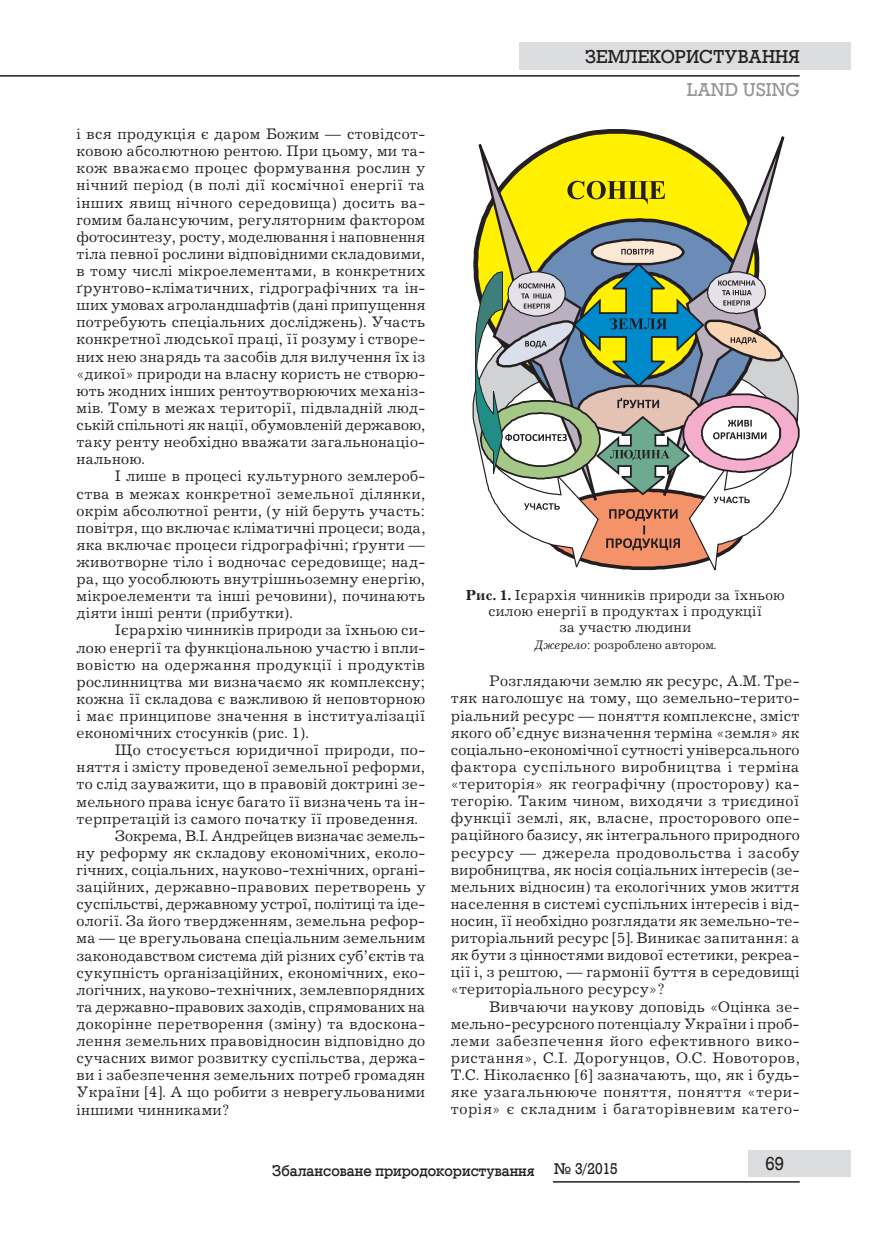
<style>
.page{position:relative;width:872px;height:1234px;background:#fff}
.page>*{position:absolute;margin:0;border:0;box-sizing:border-box;transform-origin:0 0}
.t1{font:18px "DIA Rodeo";color:#231f20}
.t2{font:18px "DIA Rodeo";color:#939598}
.t3{font:15.75px/17.1px "Journal C";letter-spacing:.015em;color:#231f20;text-align:justify}
.t4{font:15.75px "Journal C";letter-spacing:-.005em;color:#231f20}
.t5{font:15px/15.9px "Journal C";letter-spacing:.015em;color:#231f20;text-align:center}
.t6{font:15px "DIA Rodeo";color:#231f20}
.t7{font:12.75px "Journal C";color:#231f20}
.s1{font-weight:700}
.s2{font-style:italic}
</style>
<div class="page">
<hr style="left:0;top:75px;width:799px;height:2px;background:#231f20">
<div style="left:748px;top:1149px;width:102px;height:27px;background:#dcdddf"></div>
<hr style="left:553px;top:1180px;width:246px;height:2px;background:#231f20">
<div style="left:519px;top:43px;width:331px;height:27px;background:#dcdddf"></div>
<svg style="left:472px;top:137px;width:327px;height:434px"></svg>
<p class="t1" style="left:585px;top:46px;width:216px">ЗЕМЛЕКОРИСТУВАННЯ</p>
<p class="t3" style="left:77px;top:126px;width:350px">і вся продукція є даром Божим — стовідсот&shy;ковою абсолютною рентою. При цьому, ми та&shy;кож вважаємо процес формування рослин у нічний період (в полі дії космічної енергії та інших явищ нічного середовища) досить ва&shy;гомим балансуючим, регуляторним фактором фотосинтезу, росту, моделювання і наповнення тіла певної рослини відповідними складовими, в тому числі мікроелементами, в конкретних ґрунтово-кліматичних, гідрографічних та ін&shy;ших умовах агроландшафтів (дані припущення потребують спеціальних досліджень). Участь конкретної людської праці, її розуму і створе&shy;них нею знарядь та засобів для вилучення їх із «дикої» природи на власну користь не створю&shy;ють жодних інших рентоутворюючих механіз&shy;мів. Тому в межах території, підвладній люд&shy;ській спільноті як нації, обумовленій державою, таку ренту необхідно вважати загальнонаціо&shy;нальною.</p>
<p class="t3" style="left:77px;top:468px;width:350px;text-indent:38px">І лише в процесі культурного землероб&shy;ства в межах конкретної земельної ділянки, окрім абсолютної ренти, (у ній беруть участь: повітря, що включає кліматичні процеси; вода, яка включає процеси гідрографічні; ґрунти — животворне тіло і водночас середовище; над&shy;ра, що уособлюють внутрішньоземну енергію, мікроелементи та інші речовини), починають діяти інші ренти (прибутки).</p>
<p class="t3" style="left:77px;top:622px;width:350px;text-indent:38px">Ієрархію чинників природи за їхньою си&shy;лою енергії та функціональною участю і впли&shy;вовістю на одержання продукції і продуктів рослинництва ми визначаємо як комплексну; кожна її складова є важливою й неповторною і має принципове значення в інституалізації економічних стосунків (рис. 1).</p>
<p class="t3" style="left:115px;top:742px;width:312px">Що стосується юридичної природи, по-</p>
<p class="t3" style="left:77px;top:759px;width:350px">няття і змісту проведеної земельної реформи,</p>
<p class="t3" style="left:77px;top:776px;width:350px">то слід зауважити, що в правовій доктрині зе-</p>
<p class="t3" style="left:77px;top:793px;width:350px">мельного права існує багато її визначень та ін-</p>
<p class="t3" style="left:77px;top:810px;width:343px">терпретацій із самого початку її проведення.</p>
<p class="t3" style="left:115px;top:827px;width:312px">Зокрема, В.І. Андрейцев визначає земель-</p>
<p class="t3" style="left:77px;top:844px;width:350px">ну реформу як складову економічних, еколо-</p>
<p class="t3" style="left:77px;top:861px;width:350px">гічних, соціальних, науково-технічних, органі-</p>
<p class="t3" style="left:77px;top:878px;width:350px">заційних, державно-правових перетворень у</p>
<p class="t4" style="left:77px;top:895px;width:350px">суспільстві, державному устрої, політиці та іде-</p>
<p class="t3" style="left:77px;top:913px;width:350px">ології. За його твердженням, земельна рефор-</p>
<p class="t3" style="left:77px;top:930px;width:350px">ма — це врегульована спеціальним земельним</p>
<p class="t3" style="left:77px;top:947px;width:350px">законодавством система дій різних суб’єктів та</p>
<p class="t3" style="left:77px;top:964px;width:350px">сукупність організаційних, економічних, еко-</p>
<p class="t3" style="left:77px;top:981px;width:350px">логічних, науково-технічних, землевпорядних</p>
<p class="t3" style="left:77px;top:998px;width:350px">та державно-правових заходів, спрямованих на</p>
<p class="t3" style="left:77px;top:1015px;width:350px">докорінне перетворення (зміну) та вдоскона-</p>
<p class="t3" style="left:77px;top:1032px;width:350px">лення земельних правовідносин відповідно до</p>
<p class="t3" style="left:77px;top:1049px;width:350px">сучасних вимог розвитку суспільства, держа-</p>
<p class="t3" style="left:77px;top:1066px;width:350px">ви і забезпечення земельних потреб громадян</p>
<p class="t3" style="left:77px;top:1084px;width:350px">України [4]. А що робити з неврегульованими</p>
<p class="t3" style="left:77px;top:1101px;width:154px">іншими чинниками?</p>
<p class="t2" style="left:687px;top:79px;width:114px">LAND USING</p>
<p class="t5" style="left:466px;top:587px;width:320px"><span class="s1">Рис. 1.</span> Ієрархія чинників природи за їхньою силою енергії в продуктах і продукції<br>за участю людини</p>
<p class="t7" style="left:534px;top:638px;width:183px"><span class="s2">Джерело</span>: розроблено автором.</p>
<p class="t3" style="left:451px;top:673px;width:350px;text-indent:38px">Розглядаючи землю як ресурс, А.М. Тре&shy;тяк наголошує на тому, що земельно-терито&shy;ріальний ресурс — поняття комплексне, зміст якого об’єднує визначення терміна «земля» як соціально-економічної сутності універсального фактора суспільного виробництва і терміна «територія» як географічну (просторову) ка&shy;тегорію. Таким чином, виходячи з триєдиної функції землі, як, власне, просторового опе&shy;раційного базису, як інтегрального природного ресурсу — джерела продовольства і засобу виробництва, як носія соціальних інтересів (зе&shy;мельних відносин) та екологічних умов життя населення в системі суспільних інтересів і від&shy;носин, її необхідно розглядати як земельно-те&shy;риторіальний ресурс [5]. Виникає запитання: а як бути з цінностями видової естетики, рекреа&shy;ції і, з рештою, — гармонії буття в середовищі «територіального ресурсу»?</p>
<p class="t3" style="left:451px;top:998px;width:350px;text-indent:38px">Вивчаючи наукову доповідь «Оцінка зе&shy;мельно-ресурсного потенціалу України і проб&shy;леми забезпечення його ефективного вико&shy;ристання», С.І. Дорогунцов, О.С. Новоторов, Т.С. Ніколаєнко [6] зазначають, що, як і будь&shy;яке узагальнююче поняття, поняття «тери&shy;торія» є складним і багаторівневим катего-</p>
<p class="t6" style="left:272px;top:1161px;width:264px">Збалансоване природокористування</p>
<p class="t6" style="left:554px;top:1160px;width:65px">№ 3/2015</p>
<p class="t1" style="left:765px;top:1153px;width:20px">69</p>
</div>
